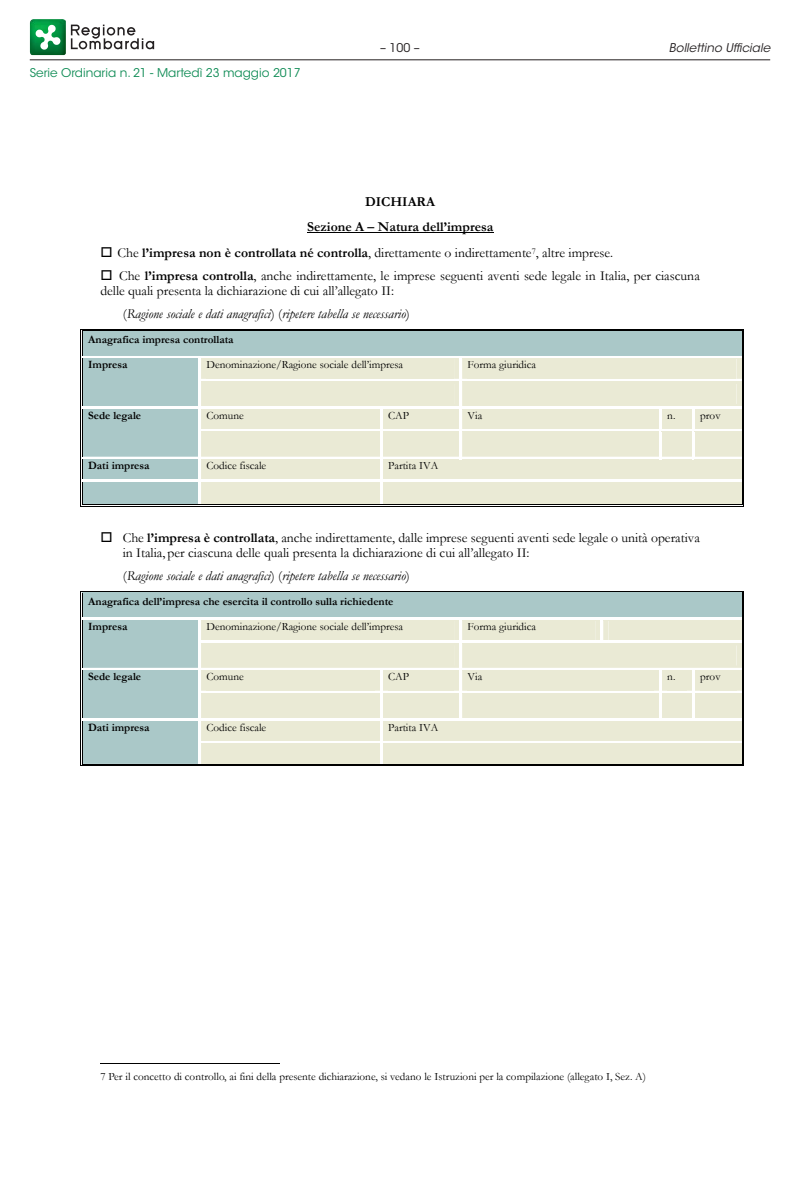
<style>
.page{position:relative;width:800px;height:1182px;background:#fff}
.page>*{position:absolute;margin:0;border:0;box-sizing:border-box;transform-origin:0 0}
.t1{font:13.65px/15.3px "Garamond";color:#000}
.t2{font:italic 13.65px "Garamond";color:#000}
.t3{font:700 13.65px/25.2px "Garamond";color:#000;text-align:center}
.t4{font:12px "ITC Avant Garde Std";color:#108c56}
.t5{font:italic 12px "ITC Avant Garde Std";color:#231f20}
.t6{font:12px "ITC Avant Garde Std";color:#231f20}
.t7{font:11.25px "Garamond";color:#000}
.t8{font:700 11.25px "Garamond";color:#000}
.s1{font-weight:700}
.s2{font-style:normal}
</style>
<div class="page">
<svg style="left:71px;top:25px;width:83px;height:24px"></svg>
<img style="left:30px;top:19px;width:36px;height:36px">
<svg style="left:35px;top:24px;width:26px;height:26px"></svg>
<hr style="left:30px;top:59px;width:740px;height:1px;background:#231f20">
<hr style="left:307px;top:232px;width:186px;height:1px;background:#000">
<svg style="left:80px;top:329px;width:664px;height:177px;background:#d5ddd0"></svg>
<svg style="left:80px;top:591px;width:664px;height:175px;background:#d4ddd0"></svg>
<hr style="left:100px;top:1062px;width:179px;height:1px;background:#000">
<p class="t4" style="left:30px;top:65px;width:272px">Serie Ordinaria n. 21 - Martedì 23 maggio 2017</p>
<p class="t6" style="left:380px;top:40px;width:41px">– 100 –</p>
<p class="t5" style="left:668px;top:40px;width:103px">Bollettino Ufficiale</p>
<p class="t3" style="left:307px;top:189px;width:188px">DICHIARA<br>Sezione A – Natura dell’impresa</p>
<p class="t1" style="left:100px;top:244px;width:514px">□ Che <span class="s1">l’impresa non è controllata né controlla</span>, direttamente o indirettamente<sup>7</sup>, altre imprese.</p>
<p class="t1" style="left:100px;top:268px;width:601px">□ Che <span class="s1">l’impresa controlla</span>, anche indirettamente, le imprese seguenti aventi sede legale in Italia, per ciascuna delle quali presenta la dichiarazione di cui all’allegato II:</p>
<p class="t2" style="left:123px;top:305px;width:288px"><span class="s2">(</span>Ragione sociale e dati anagrafici<span class="s2">) (</span>ripetere tabella se necessario<span class="s2">)</span></p>
<p class="t8" style="left:88px;top:332px;width:147px">Anagrafica impresa controllata</p>
<p class="t8" style="left:88px;top:357px;width:41px">Impresa</p>
<p class="t7" style="left:206px;top:357px;width:198px">Denominazione/Ragione sociale dell’impresa</p>
<p class="t7" style="left:467px;top:357px;width:70px">Forma giuridica</p>
<p class="t8" style="left:88px;top:407px;width:54px">Sede legale</p>
<p class="t7" style="left:206px;top:407px;width:39px">Comune</p>
<p class="t7" style="left:388px;top:407px;width:22px">CAP</p>
<p class="t7" style="left:467px;top:407px;width:16px">Via</p>
<p class="t7" style="left:667px;top:407px;width:55px">n. prov</p>
<p class="t8" style="left:88px;top:458px;width:63px">Dati impresa</p>
<p class="t7" style="left:206px;top:458px;width:61px">Codice fiscale</p>
<p class="t7" style="left:388px;top:458px;width:52px">Partita IVA</p>
<p class="t1" style="left:123px;top:529px;width:578px;text-indent:-22px">□ Che <span class="s1">l’impresa è controllata</span>, anche indirettamente, dalle imprese seguenti aventi sede legale o unità operativa in Italia, per ciascuna delle quali presenta la dichiarazione di cui all’allegato II:</p>
<p class="t2" style="left:123px;top:566px;width:288px"><span class="s2">(</span>Ragione sociale e dati anagrafici<span class="s2">) (</span>ripetere tabella se necessario<span class="s2">)</span></p>
<p class="t8" style="left:88px;top:593px;width:307px">Anagrafica dell’impresa che esercita il controllo sulla richiedente</p>
<p class="t8" style="left:88px;top:618px;width:41px">Impresa</p>
<p class="t7" style="left:206px;top:618px;width:198px">Denominazione/Ragione sociale dell’impresa</p>
<p class="t7" style="left:467px;top:618px;width:70px">Forma giuridica</p>
<p class="t8" style="left:88px;top:669px;width:54px">Sede legale</p>
<p class="t7" style="left:206px;top:669px;width:39px">Comune</p>
<p class="t7" style="left:388px;top:669px;width:22px">CAP</p>
<p class="t7" style="left:467px;top:669px;width:16px">Via</p>
<p class="t7" style="left:667px;top:669px;width:55px">n. prov</p>
<p class="t8" style="left:88px;top:719px;width:63px">Dati impresa</p>
<p class="t7" style="left:206px;top:719px;width:61px">Codice fiscale</p>
<p class="t7" style="left:388px;top:719px;width:52px">Partita IVA</p>
<p class="t7" style="left:100px;top:1068px;width:547px">7 Per il concetto di controllo, ai fini della presente dichiarazione, si vedano le Istruzioni per la compilazione (allegato I, Sez. A)</p>
</div>
